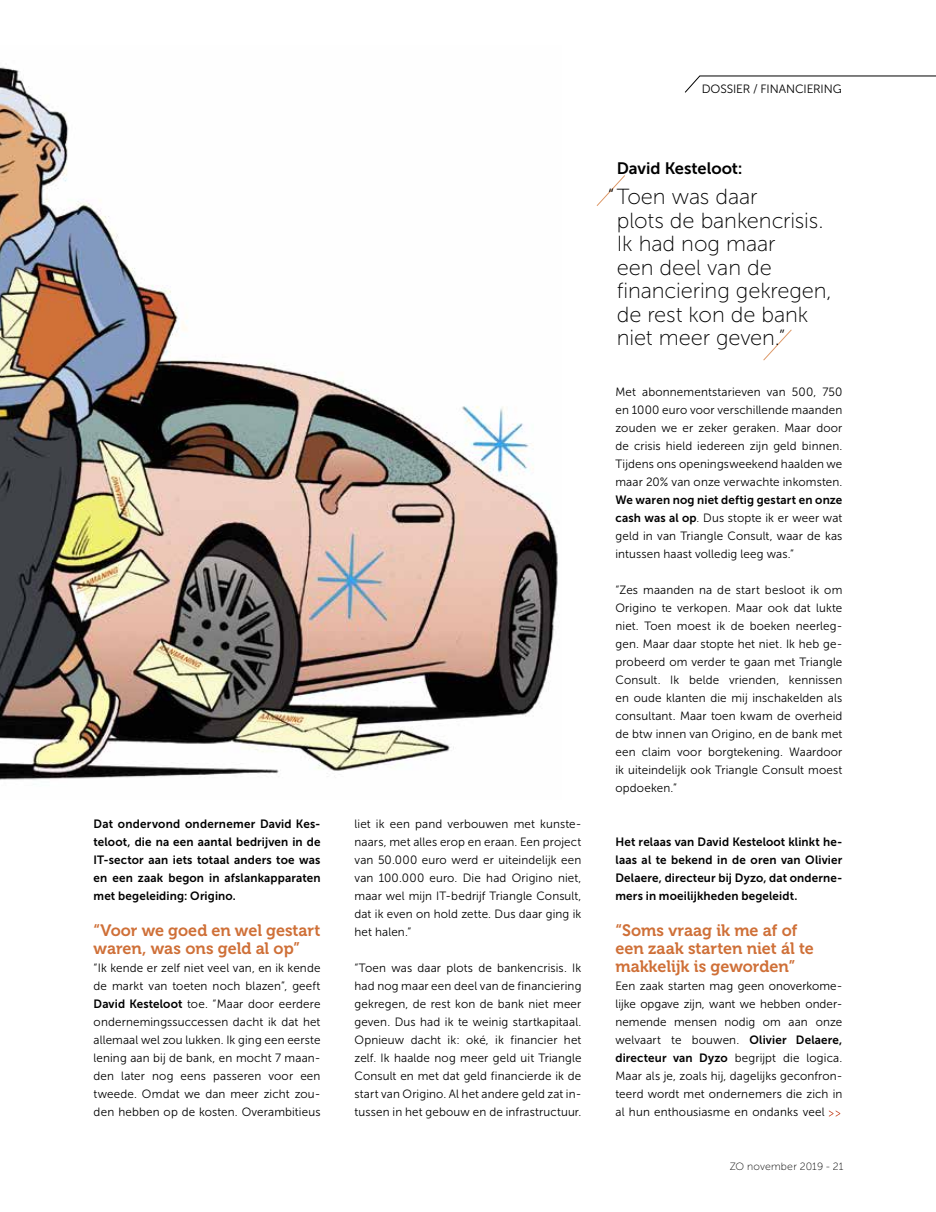
<style>
.page{position:relative;width:936px;height:1212px;background:#fff}
.page>*{position:absolute;margin:0;border:0;box-sizing:border-box;transform-origin:0 0}
.t1{font:21.75px/23.5px "Museo Sans 100";letter-spacing:-.005em;color:#000}
.t2{font:16.5px/18px "Museo 700";color:#cf7038}
.t3{font:16.5px "Museo Sans 700";color:#000}
.t4{font:12px/18px "Museo Sans 300";letter-spacing:.01em;color:#000;text-align:justify}
.t5{font:12px/18px "Museo Sans 700";letter-spacing:.015em;color:#000;text-align:justify}
.t6{font:12px "Museo Sans 300";letter-spacing:-.01em;color:#000}
.t7{font:10.5px "Museo Sans 100";letter-spacing:.02em;color:#000}
.s1{font-family:"Museo Sans 700"}
</style>
<div class="page">
<svg style="left:685px;top:76px;width:250px;height:17px"></svg>
<svg style="left:828px;top:1110px;width:12px;height:7px"></svg>
<img style="left:0;top:67px;width:558px;height:713px">
<svg style="left:596px;top:175px;width:29px;height:31px"></svg>
<svg style="left:763px;top:329px;width:29px;height:32px"></svg>
<p class="t5" style="left:94px;top:815px;width:228px">Dat ondervond ondernemer David Kes&shy;teloot, die na een aantal bedrijven in de IT-sector aan iets totaal anders toe was en een zaak begon in afslankapparaten met begeleiding: Origino.</p>
<h2 class="t2" style="left:94px;top:922px;width:228px">“Voor we goed en wel gestart waren, was ons geld al op”</h2>
<p class="t4" style="left:94px;top:959px;width:228px">“Ik kende er zelf niet veel van, en ik kende de markt van toeten noch blazen”, geeft <span class="s1">David Kesteloot</span> toe. “Maar door eerdere ondernemingssuccessen dacht ik dat het allemaal wel zou lukken. Ik ging een eerste lening aan bij de bank, en mocht 7 maan&shy;den later nog eens passeren voor een tweede. Omdat we dan meer zicht zou&shy;den hebben op de kosten. Overambitieus</p>
<p class="t4" style="left:354px;top:815px;width:228px">liet ik een pand verbouwen met kunste&shy;naars, met alles erop en eraan. Een project van 50.000 euro werd er uiteindelijk een van 100.000 euro. Die had Origino niet, maar wel mijn IT-bedrijf Triangle Consult, dat ik even on hold zette. Dus daar ging ik het halen.”</p>
<p class="t4" style="left:354px;top:959px;width:228px">“Toen was daar plots de bankencrisis. Ik had nog maar een deel van de financiering gekregen, de rest kon de bank niet meer geven. Dus had ik te weinig startkapitaal.<br>Opnieuw dacht ik: oké, ik financier het zelf. Ik haalde nog meer geld uit Triangle Consult en met dat geld financierde ik de start van Origino. Al het andere geld zat in&shy;tussen in het gebouw en de infrastructuur.</p>
<p class="t6" style="left:701px;top:83px;width:142px">DOSSIER / FINANCIERING</p>
<h2 class="t3" style="left:616px;top:159px;width:127px">David Kesteloot:</h2>
<h1 class="t1" style="left:616px;top:185px;width:216px;text-indent:-9px">“Toen was daar<br>plots de bankencrisis.<br>Ik had nog maar<br>een deel van de financiering gekregen, de rest kon de bank niet meer geven.”</h1>
<p class="t4" style="left:615px;top:383px;width:228px">Met abonnementstarieven van 500, 750 en 1000 euro voor verschillende maanden zouden we er zeker geraken. Maar door de crisis hield iedereen zijn geld binnen.<br>Tijdens ons openingsweekend haalden we maar 20% van onze verwachte inkomsten.</p>
<p class="t5" style="left:615px;top:491px;width:228px">We waren nog niet deftig gestart en onze</p>
<p class="t4" style="left:615px;top:509px;width:228px"><span class="s1">cash was al op</span>. Dus stopte ik er weer wat geld in van Triangle Consult, waar de kas intussen haast volledig leeg was.”</p>
<p class="t4" style="left:615px;top:581px;width:228px">“Zes maanden na de start besloot ik om Origino te verkopen. Maar ook dat lukte niet. Toen moest ik de boeken neerleg&shy;gen. Maar daar stopte het niet. Ik heb ge&shy;probeerd om verder te gaan met Triangle Consult. Ik belde vrienden, kennissen en oude klanten die mij inschakelden als consultant. Maar toen kwam de overheid de btw innen van Origino, en de bank met een claim voor borgtekening. Waardoor ik uiteindelijk ook Triangle Consult moest opdoeken.”</p>
<p class="t5" style="left:615px;top:833px;width:228px">Het relaas van David Kesteloot klinkt he&shy;laas al te bekend in de oren van Olivier Delaere, directeur bij Dyzo, dat onderne&shy;mers in moeilijkheden begeleidt.</p>
<h2 class="t2" style="left:615px;top:922px;width:200px">“Soms vraag ik me af of een zaak starten niet ál te makkelijk is geworden”</h2>
<p class="t4" style="left:615px;top:977px;width:228px">Een zaak starten mag geen onoverkome&shy;lijke opgave zijn, want we hebben onder&shy;nemende mensen nodig om aan onze welvaart te bouwen. <span class="s1">Olivier Delaere, directeur van Dyzo</span> begrijpt die logica.<br>Maar als je, zoals hij, dagelijks geconfron&shy;teerd wordt met ondernemers die zich in al hun enthousiasme en ondanks veel</p>
<p class="t7" style="left:729px;top:1161px;width:115px">ZO november 2019 - 21</p>
</div>
